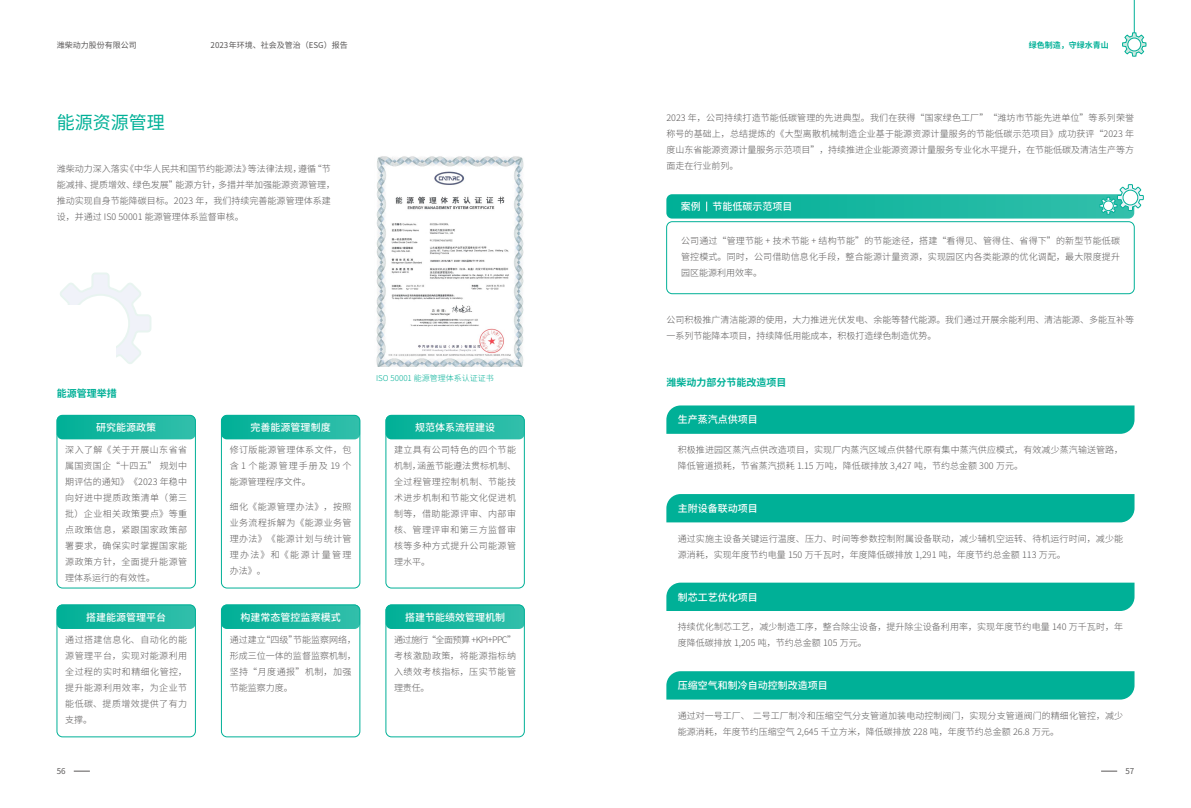
<style>
.page{position:relative;width:1191px;height:808px;background:#fff}
.page>*{position:absolute;margin:0;border:0;box-sizing:border-box;transform-origin:0 0}
.t1{font:18px "Source Han Sans SC";color:#00b097}
.t2{font:500 10px "Source Han Sans SC";color:#fff}
.t3{font:700 10px "Source Han Sans SC";color:#00b097}
.t4{font:300 9px/16px "Source Han Sans SC";letter-spacing:.005em;color:#595757;text-align:justify}
.t5{font:8px "Source Han Sans SC";color:#595757}
.t6{font:300 8px "Source Han Sans SC";color:#00b097}
.t7{font:700 8px "Source Han Sans SC";color:#00b097}
</style>
<div class="page">
<svg style="left:74px;top:771px;width:16px;height:1px"></svg>
<svg style="left:1101px;top:771px;width:16px;height:1px"></svg>
<hr style="left:1134px;top:0;width:1px;height:36px;background:#00b097">
<svg style="left:1122px;top:32px;width:24px;height:25px"></svg>
<img style="left:376px;top:156px;width:148px;height:211px">
<div style="left:666px;top:194px;width:468px;height:25px;background:linear-gradient(to right,#01b097,#32bfab);border-radius:6px"></div>
<div style="left:666px;top:221px;width:468px;height:73px;border:1px solid #00b097;border-radius:6px"></div>
<div style="left:57px;top:415px;width:139px;height:173px;border:1px solid #00b097;border-radius:6px"></div>
<div style="left:57px;top:605px;width:139px;height:132px;border:1px solid #00b097;border-radius:6px"></div>
<div style="left:221px;top:415px;width:139px;height:173px;border:1px solid #00b097;border-radius:6px"></div>
<div style="left:221px;top:605px;width:139px;height:132px;border:1px solid #00b097;border-radius:6px"></div>
<div style="left:386px;top:415px;width:138px;height:173px;border:1px solid #00b097;border-radius:6px"></div>
<div style="left:386px;top:605px;width:138px;height:132px;border:1px solid #00b097;border-radius:6px"></div>
<svg style="left:1099px;top:184px;width:44px;height:31px"></svg>
<div style="left:57px;top:415px;width:139px;height:24px;background:linear-gradient(to right,#00b097,#32bfab);border-radius:6px"></div>
<div style="left:57px;top:605px;width:139px;height:24px;background:linear-gradient(to right,#00af96,#33bfab);border-radius:6px"></div>
<div style="left:221px;top:415px;width:139px;height:24px;background:linear-gradient(to right,#00af96,#32bfab);border-radius:6px"></div>
<div style="left:221px;top:605px;width:139px;height:24px;background:linear-gradient(to right,#00af97,#32bfab);border-radius:6px"></div>
<div style="left:386px;top:415px;width:138px;height:24px;background:linear-gradient(to right,#00b097,#32bfab);border-radius:6px"></div>
<div style="left:386px;top:605px;width:138px;height:24px;background:linear-gradient(to right,#00b096,#32bfab);border-radius:6px"></div>
<svg style="left:666px;top:405px;width:468px;height:29px"></svg>
<div style="left:666px;top:494px;width:468px;height:28px;background:#00b097"></div>
<div style="left:666px;top:583px;width:468px;height:28px;background:#00b097"></div>
<div style="left:666px;top:671px;width:468px;height:28px;background:#00b097"></div>
<svg style="left:60px;top:272px;width:92px;height:92px"></svg>
<div style="left:7px;top:305px;width:109px;height:74px;background:#fff"></div>
<p class="t5" style="left:57px;top:41px;width:81px">潍柴动力股份有限公司</p>
<p class="t5" style="left:211px;top:41px;width:139px">2023 年环境、社会及管治（ESG）报告</p>
<p class="t7" style="left:1028px;top:41px;width:81px">绿色制造，守绿水青山</p>
<h1 class="t1" style="left:57px;top:112px;width:109px">能源资源管理</h1>
<p class="t4" style="left:57px;top:161px;width:280px;text-align:left">潍柴动力深入落实《中华人民共和国节约能源法》等法律法规，遵循“节能减排、提质增效、绿色发展”能源方针，多措并举加强能源资源管理，推动实现自身节能降碳目标。2023 年，我们持续完善能源管理体系建设，并通过 IS0 50001 能源管理体系监督审核。</p>
<p class="t4" style="left:666px;top:110px;width:469px">2023 年，公司持续打造节能低碳管理的先进典型。我们在获得“国家绿色工厂”“潍坊市节能先进单位”等系列荣誉称号的基础上，总结提炼的《大型离散机械制造企业基于能源资源计量服务的节能低碳示范项目》成功获评“2023 年度山东省能源资源计量服务示范项目”，持续推进企业能源资源计量服务专业化水平提升，在节能低碳及清洁生产等方面走在行业前列。</p>
<p class="t2" style="left:681px;top:201px;width:113px">案例 节能低碳示范项目</p>
<p class="t4" style="left:681px;top:232px;width:440px">公司通过“管理节能 + 技术节能 + 结构节能”的节能途径，搭建“看得见、管得住、省得下”的新型节能低碳管控模式。同时，公司借助信息化手段，整合能源计量资源，实现园区内各类能源的优化调配，最大限度提升园区能源利用效率。</p>
<p class="t6" style="left:376px;top:374px;width:119px">ISO 50001 能源管理体系认证证书</p>
<p class="t4" style="left:666px;top:311px;width:469px">公司积极推广清洁能源的使用，大力推进光伏发电、余能等替代能源。我们通过开展余能利用、清洁能源、多能互补等一系列节能降本项目，持续降低用能成本，积极打造绿色制造优势。</p>
<p class="t3" style="left:666px;top:377px;width:121px">潍柴动力部分节能改造项目</p>
<p class="t3" style="left:57px;top:388px;width:61px">能源管理举措</p>
<p class="t2" style="left:96px;top:422px;width:61px">研究能源政策</p>
<p class="t2" style="left:251px;top:422px;width:81px">完善能源管理制度</p>
<p class="t2" style="left:415px;top:422px;width:81px">规范体系流程建设</p>
<p class="t2" style="left:677px;top:414px;width:81px">生产蒸汽点供项目</p>
<p class="t4" style="left:65px;top:442px;width:123px">深入了解《关于开展山东省省属国资国企“十四五” 规划中期评估的通知》《2023 年稳中向好进中提质政策清单（第三批）企业相关政策要点》等重点政策信息，紧跟国家政策部署要求，确保实时掌握国家能源政策方针，全面提升能源管理体系运行的有效性。</p>
<p class="t4" style="left:230px;top:442px;width:123px">修订版能源管理体系文件，包含 1 个能源管理手册及 19 个能源管理程序文件。</p>
<p class="t4" style="left:230px;top:498px;width:123px">细化《能源管理办法》，按照业务流程拆解为《能源业务管理办法》《能源计划与统计管理办法》和《能源计量管理办法》。</p>
<p class="t4" style="left:394px;top:442px;width:123px">建立具有公司特色的四个节能机制，涵盖节能遵法贯标机制、全过程管理控制机制、节能技术进步机制和节能文化促进机制等，借助能源评审、内部审核、管理评审和第三方监督审核等多种方式提升公司能源管理水平。</p>
<p class="t4" style="left:677px;top:442px;width:447px">积极推进园区蒸汽点供改造项目，实现厂内蒸汽区域点供替代原有集中蒸汽供应模式，有效减少蒸汽输送管路，降低管道损耗，节省蒸汽损耗 1.15 万吨，降低碳排放 3,427 吨，节约总金额 300 万元。</p>
<p class="t2" style="left:677px;top:503px;width:81px">主附设备联动项目</p>
<p class="t4" style="left:677px;top:530px;width:447px">通过实施主设备关键运行温度、压力、时间等参数控制附属设备联动，减少辅机空运转、待机运行时间，减少能源消耗，实现年度节约电量 150 万千瓦时，年度降低碳排放 1,291 吨，年度节约总金额 113 万元。</p>
<p class="t2" style="left:677px;top:591px;width:81px">制芯工艺优化项目</p>
<p class="t2" style="left:86px;top:611px;width:81px">搭建能源管理平台</p>
<p class="t4" style="left:65px;top:631px;width:123px">通过搭建信息化、自动化的能源管理平台，实现对能源利用全过程的实时和精细化管控，提升能源利用效率，为企业节能低碳、提质增效提供了有力支撑。</p>
<p class="t2" style="left:241px;top:611px;width:101px">构建常态管控监察模式</p>
<p class="t4" style="left:230px;top:631px;width:128px;text-align:left">通过建立“四级”节能监察网络，形成三位一体的监督监察机制，坚持“月度通报”机制，加强节能监察力度。</p>
<p class="t2" style="left:405px;top:611px;width:101px">搭建节能绩效管理机制</p>
<p class="t4" style="left:394px;top:631px;width:123px">通过施行“全面预算 +KPI+PPC”考核激励政策，将能源指标纳入绩效考核指标，压实节能管理责任。</p>
<p class="t4" style="left:677px;top:619px;width:447px">持续优化制芯工艺，减少制造工序，整合除尘设备，提升除尘设备利用率，实现年度节约电量 140 万千瓦时，年度降低碳排放 1,205 吨，节约总金额 105 万元。</p>
<p class="t2" style="left:677px;top:680px;width:151px">压缩空气和制冷自动控制改造项目</p>
<p class="t4" style="left:677px;top:708px;width:447px">通过对一号工厂、二号工厂制冷和压缩空气分支管道加装电动控制阀门，实现分支管道阀门的精细化管控，减少能源消耗，年度节约压缩空气 2,645 千立方米，降低碳排放 228 吨，年度节约总金额 26.8 万元。</p>
<p class="t5" style="left:57px;top:766px;width:10px">56</p>
<p class="t5" style="left:1125px;top:766px;width:10px">57</p>
</div>
